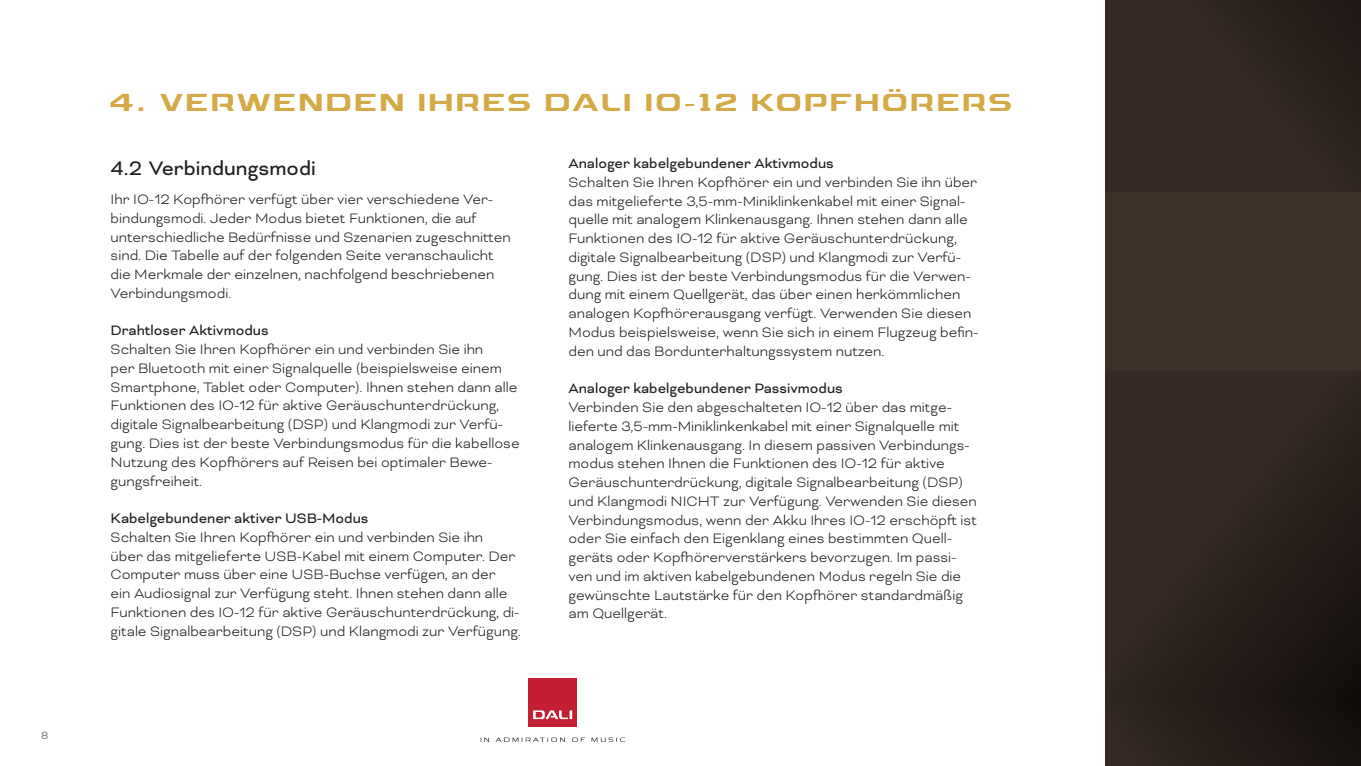
<style>
.page{position:relative;width:1361px;height:766px;background:#fff}
.page>*{position:absolute;margin:0;border:0;box-sizing:border-box;transform-origin:0 0}
.Heading_Level_1_EN_not_in_ToC{font:700 30px "Dali Font 2";letter-spacing:.1em;color:#d4aa49}
.Heading_Level_2{font:22.5px "Bicyclette";color:#231f20}
.Body{font:300 15.75px/18.8px "Bicyclette";color:#231f20}
.Heading_Level_3{font:15.75px "Bicyclette";color:#231f20}
.t1{font:300 12px "Bicyclette";color:#575756}
</style>
<div class="page">
<div style="left:1106px;top:0;width:255px;height:765px;background:#3c3028"></div>
<svg style="left:1106px;top:372px;width:255px;height:327px;fill:#312721"></svg>
<div style="left:1106px;top:699px;width:255px;height:66px;background:linear-gradient(to right,#342a23,#140e0d)"></div>
<div style="left:1106px;top:0;width:255px;height:192px;background:linear-gradient(to right,#392e26,#2b221c)"></div>
<svg style="left:480px;top:737px;width:9px;height:4px"></svg>
<svg style="left:591px;top:737px;width:34px;height:4px"></svg>
<svg style="left:496px;top:737px;width:69px;height:4px"></svg>
<svg style="left:572px;top:737px;width:13px;height:4px"></svg>
<div style="left:529px;top:678px;width:48px;height:48px;background:#c21f32"></div>
<svg style="left:533px;top:710px;width:39px;height:9px"></svg>
<p class="t1" style="left:41px;top:728px;width:9px">8</p>
<p class="Heading_Level_1_EN_not_in_ToC" style="left:109px;top:87px;width:904px">4. VERWENDEN IHRES DALI IO-12 KOPFHÖRERS</p>
<p class="Heading_Level_2" style="left:111px;top:155px;width:207px">4.2 Verbindungsmodi</p>
<p class="Body" style="left:111px;top:190px;width:402px">Ihr IO-12 Kopfhörer verfügt über vier verschiedene Ver&shy;bindungsmodi. Jeder Modus bietet Funktionen, die auf unterschiedliche Bedürfnisse und Szenarien zugeschnitten sind. Die Tabelle auf der folgenden Seite veranschaulicht die Merkmale der einzelnen, nachfolgend beschriebenen Verbindungsmodi.</p>
<p class="Heading_Level_3" style="left:111px;top:321px;width:160px">Drahtloser Aktivmodus</p>
<p class="Body" style="left:111px;top:340px;width:410px">Schalten Sie Ihren Kopfhörer ein und verbinden Sie ihn<br>per Bluetooth mit einer Signalquelle (beispielsweise einem Smartphone, Tablet oder Computer). Ihnen stehen dann alle Funktionen des IO-12 für aktive Geräuschunterdrückung, digitale Signalbearbeitung (DSP) und Klangmodi zur Verfü&shy;gung. Dies ist der beste Verbindungsmodus für die kabellose Nutzung des Kopfhörers auf Reisen bei optimaler Bewe&shy;gungsfreiheit.</p>
<p class="Heading_Level_3" style="left:111px;top:509px;width:260px">Kabelgebundener aktiver USB-Modus</p>
<p class="Body" style="left:111px;top:527px;width:412px">Schalten Sie Ihren Kopfhörer ein und verbinden Sie ihn<br>über das mitgelieferte USB-Kabel mit einem Computer. Der Computer muss über eine USB-Buchse verfügen, an der<br>ein Audiosignal zur Verfügung steht. Ihnen stehen dann alle Funktionen des IO-12 für aktive Geräuschunterdrückung, di&shy;gitale Signalbearbeitung (DSP) und Klangmodi zur Verfügung.</p>
<p class="Heading_Level_3" style="left:568px;top:154px;width:267px">Analoger kabelgebundener Aktivmodus</p>
<p class="Body" style="left:568px;top:172px;width:411px">Schalten Sie Ihren Kopfhörer ein und verbinden Sie ihn über das mitgelieferte 3,5-mm-Miniklinkenkabel mit einer Signal&shy;quelle mit analogem Klinkenausgang. Ihnen stehen dann alle Funktionen des IO-12 für aktive Geräuschunterdrückung, digitale Signalbearbeitung (DSP) und Klangmodi zur Verfü&shy;gung. Dies ist der beste Verbindungsmodus für die Verwen&shy;dung mit einem Quellgerät, das über einen herkömmlichen analogen Kopfhörerausgang verfügt. Verwenden Sie diesen Modus beispielsweise, wenn Sie sich in einem Flugzeug befin&shy;den und das Bordunterhaltungssystem nutzen.</p>
<p class="Heading_Level_3" style="left:568px;top:379px;width:276px">Analoger kabelgebundener Passivmodus</p>
<p class="Body" style="left:568px;top:397px;width:410px">Verbinden Sie den abgeschalteten IO-12 über das mitge&shy;lieferte 3,5-mm-Miniklinkenkabel mit einer Signalquelle mit analogem Klinkenausgang. In diesem passiven Verbindungs&shy;modus stehen Ihnen die Funktionen des IO-12 für aktive Geräuschunterdrückung, digitale Signalbearbeitung (DSP) und Klangmodi NICHT zur Verfügung. Verwenden Sie diesen Verbindungsmodus, wenn der Akku Ihres IO-12 erschöpft ist oder Sie einfach den Eigenklang eines bestimmten Quell&shy;geräts oder Kopfhörerverstärkers bevorzugen. Im passi&shy;ven und im aktiven kabelgebundenen Modus regeln Sie die gewünschte Lautstärke für den Kopfhörer standardmäßig am Quellgerät.</p>
</div>
